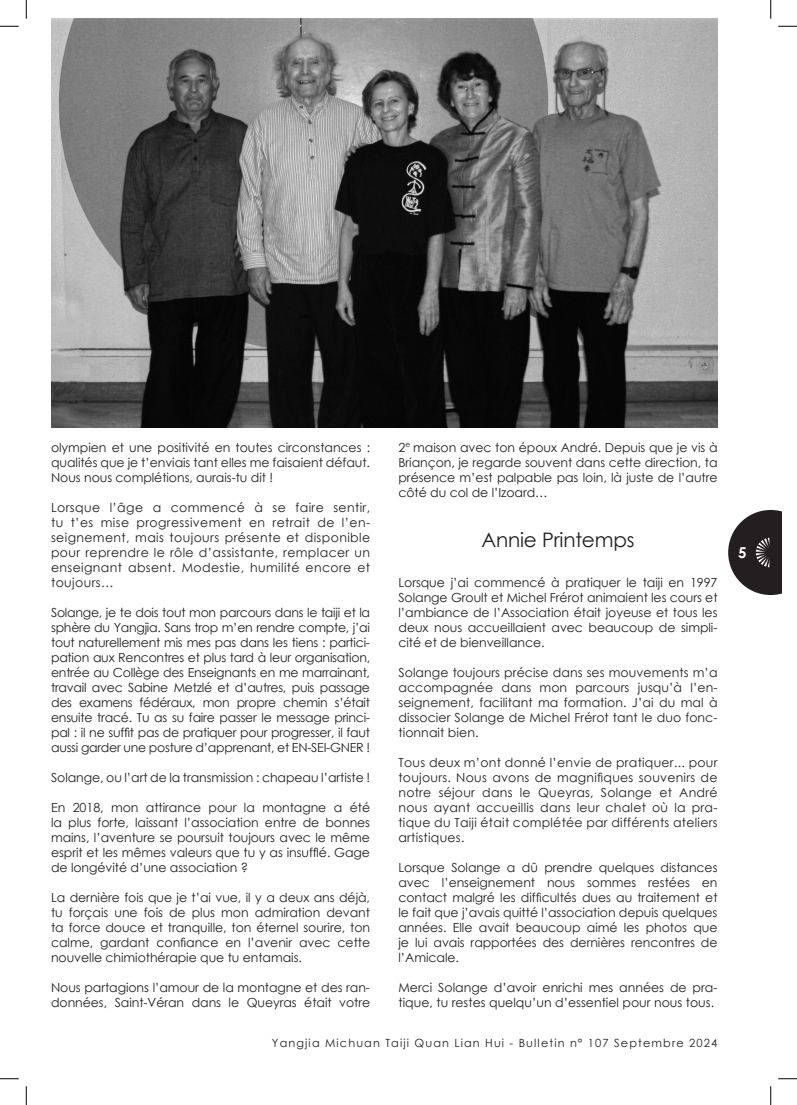
<style>
.page{position:relative;width:797px;height:1105px;background:#fff}
.page>*{position:absolute;margin:0;border:0;box-sizing:border-box;transform-origin:0 0}
.t1{font:20px "Century Gothic";letter-spacing:-.01em;color:#231f20}
.t2{font:700 15px "Century Gothic";color:#fff}
.t3{font:12.5px/15px "Century Gothic";letter-spacing:-.005em;color:#231f20;text-align:justify}
.t4{font:11.25px "Century Gothic";letter-spacing:.1em;color:#231f20}
</style>
<div class="page">
<svg style="left:728px;top:510px;width:53px;height:85px"></svg>
<img style="left:51px;top:19px;width:666px;height:408px">
<svg style="left:0;top:25px;width:19px;height:2px"></svg>
<svg style="left:778px;top:25px;width:19px;height:2px"></svg>
<svg style="left:0;top:1078px;width:19px;height:1px"></svg>
<svg style="left:778px;top:1078px;width:19px;height:1px"></svg>
<svg style="left:25px;top:0;width:2px;height:19px"></svg>
<svg style="left:25px;top:1086px;width:2px;height:19px"></svg>
<svg style="left:770px;top:0;width:1px;height:19px"></svg>
<svg style="left:770px;top:1086px;width:1px;height:19px"></svg>
<p class="t3" style="left:51px;top:439px;width:320px">olympien et une positivité en toutes circonstances : qualités que je t’enviais tant elles me faisaient défaut.<br>Nous nous complétions, aurais-tu dit !</p>
<p class="t3" style="left:51px;top:499px;width:320px">Lorsque l’âge a commencé à se faire sentir, tu t’es mise progressivement en retrait de l’en&shy;seignement, mais toujours présente et disponible pour reprendre le rôle d’assistante, remplacer un enseignant absent. Modestie, humilité encore et toujours…</p>
<p class="t3" style="left:51px;top:604px;width:320px">Solange, je te dois tout mon parcours dans le taiji et la sphère du Yangjia. Sans trop m’en rendre compte, j’ai tout naturellement mis mes pas dans les tiens : partici&shy;pation aux Rencontres et plus tard à leur organisation, entrée au Collège des Enseignants en me marrainant, travail avec Sabine Metzlé et d’autres, puis passage des examens fédéraux, mon propre chemin s’était ensuite tracé. Tu as su faire passer le message princi&shy;pal : il ne suffit pas de pratiquer pour progresser, il faut aussi garder une posture d’apprenant, et EN-SEI-GNER !</p>
<p class="t3" style="left:51px;top:769px;width:320px">Solange, ou l’art de la transmission : chapeau l’artiste !</p>
<p class="t3" style="left:51px;top:799px;width:320px">En 2018, mon attirance pour la montagne a été la plus forte, laissant l’association entre de bonnes mains, l’aventure se poursuit toujours avec le même esprit et les mêmes valeurs que tu y as insufflé. Gage de longévité d’une association ?</p>
<p class="t3" style="left:51px;top:889px;width:320px">La dernière fois que je t’ai vue, il y a deux ans déjà, tu forçais une fois de plus mon admiration devant ta force douce et tranquille, ton éternel sourire, ton calme, gardant confiance en l’avenir avec cette nouvelle chimiothérapie que tu entamais.</p>
<p class="t3" style="left:51px;top:979px;width:320px">Nous partagions l’amour de la montagne et des ran&shy;données, Saint-Véran dans le Queyras était votre</p>
<p class="t3" style="left:398px;top:439px;width:320px">2<sup>e</sup> maison avec ton époux André. Depuis que je vis à Briançon, je regarde souvent dans cette direction, ta présence m’est palpable pas loin, là juste de l’autre côté du col de l’Izoard…</p>
<h1 class="t1" style="left:481px;top:526px;width:154px">Annie Printemps</h1>
<p class="t3" style="left:398px;top:574px;width:320px">Lorsque j’ai commencé à pratiquer le taiji en 1997<br>Solange Groult et Michel Frérot animaient les cours et l’ambiance de l’Association était joyeuse et tous les deux nous accueillaient avec beaucoup de simpli&shy;cité et de bienveillance.</p>
<p class="t3" style="left:398px;top:664px;width:320px">Solange toujours précise dans ses mouvements m’a accompagnée dans mon parcours jusqu’à l’en&shy;seignement, facilitant ma formation. J’ai du mal à dissocier Solange de Michel Frérot tant le duo fonc&shy;tionnait bien.</p>
<p class="t3" style="left:398px;top:754px;width:320px">Tous deux m’ont donné l’envie de pratiquer... pour toujours. Nous avons de magnifiques souvenirs de notre séjour dans le Queyras, Solange et André nous ayant accueillis dans leur chalet où la pra&shy;tique du Taiji était complétée par différents ateliers artistiques.</p>
<p class="t3" style="left:398px;top:859px;width:320px">Lorsque Solange a dû prendre quelques distances avec l’enseignement nous sommes restées en contact malgré les difficultés dues au traitement et le fait que j’avais quitté l’association depuis quelques années. Elle avait beaucoup aimé les photos que je lui avais rapportées des dernières rencontres de l’Amicale.</p>
<p class="t3" style="left:398px;top:979px;width:320px">Merci Solange d’avoir enrichi mes années de pra&shy;tique, tu restes quelqu’un d’essentiel pour nous tous.</p>
<p class="t4" style="left:272px;top:1035px;width:447px">Yangjia Michuan Taiji Quan Lian Hui - Bulletin n° 107 Septembre 2024</p>
<p class="t2" style="left:738px;top:543px;width:10px">5</p>
</div>
